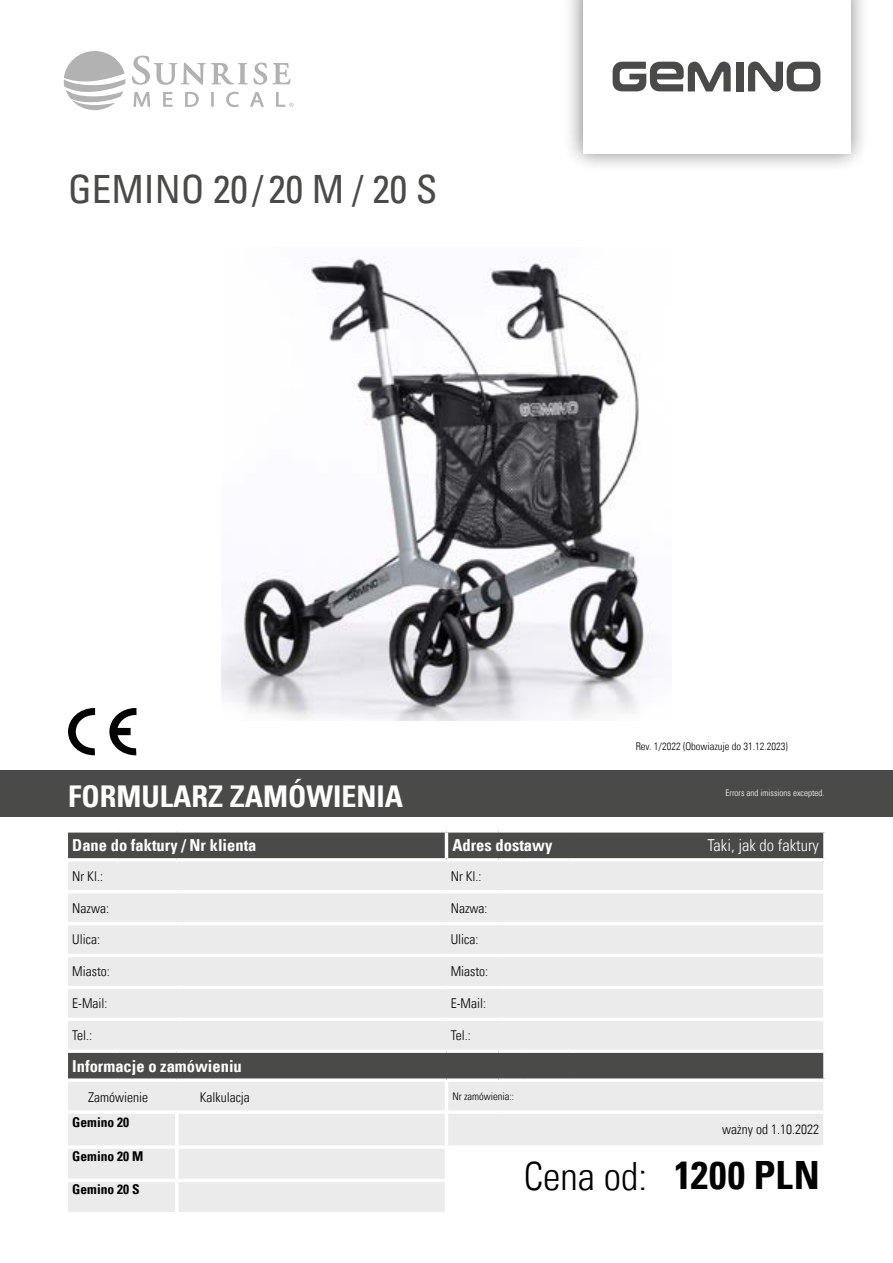
<style>
.page{position:relative;width:893px;height:1263px;background:#fff}
.page>*{position:absolute;margin:0;border:0;box-sizing:border-box;transform-origin:0 0}
.t1{font:condensed 39px "Univers Com 57";color:#4a4a49}
.t2{font:39px "Univers Com 47 Light Cond";color:#000}
.t3{font:30px "Univers Com 67 Bold Cond";color:#fff}
.t4{font:16.5px "Univers Com 67 Bold Cond";color:#fff}
.t5{font:16.5px "Univers Com 47 Light Cond";color:#fff}
.t6{font:13.5px "Univers Com 47 Light Cond";color:#000}
.t7{font:13.5px "Univers Com 67 Bold Cond";color:#000}
.t8{font:10.5px "Univers Com 47 Light Cond";color:#000}
.t9{font:9px "Univers Com 47 Light Cond";color:#fff}
.s1{font-family:"Univers Com 67 Bold Cond"}
</style>
<div class="page">
<img style="left:222px;top:257px;width:434px;height:464px">
<div style="left:68px;top:832px;width:755px;height:26px;background:#4a4a49"></div>
<svg style="left:68px;top:861px;width:755px;height:351px;background:#dddddc"></svg>
<svg style="left:448px;top:1149px;width:375px;height:63px"></svg>
<svg style="left:823px;top:832px;width:2px;height:26px"></svg>
<svg style="left:823px;top:1053px;width:1px;height:25px"></svg>
<hr style="left:68px;top:1049px;width:51px;height:4px;background:#f7f7f7">
<hr style="left:446px;top:1049px;width:52px;height:4px;background:#f4f4f4">
<hr style="left:445px;top:832px;width:3px;height:26px;background:#fff">
<hr style="left:498px;top:890px;width:25px;height:3px;background:#fff">
<hr style="left:523px;top:890px;width:46px;height:3px;background:#fff">
<hr style="left:569px;top:890px;width:258px;height:3px;background:#fff">
<hr style="left:498px;top:922px;width:25px;height:3px;background:#fff">
<hr style="left:523px;top:922px;width:46px;height:3px;background:#fff">
<hr style="left:569px;top:922px;width:258px;height:3px;background:#fff">
<hr style="left:498px;top:954px;width:25px;height:3px;background:#fff">
<hr style="left:523px;top:954px;width:46px;height:3px;background:#fff">
<hr style="left:569px;top:954px;width:258px;height:3px;background:#fff">
<hr style="left:498px;top:986px;width:25px;height:3px;background:#fff">
<hr style="left:523px;top:986px;width:46px;height:3px;background:#fff">
<hr style="left:569px;top:986px;width:258px;height:3px;background:#fff">
<svg style="left:498px;top:1017px;width:25px;height:4px"></svg>
<svg style="left:523px;top:1017px;width:46px;height:4px"></svg>
<svg style="left:569px;top:1017px;width:254px;height:4px"></svg>
<hr style="left:119px;top:1049px;width:58px;height:4px;background:#f4f4f4">
<hr style="left:177px;top:1049px;width:269px;height:4px;background:#fff">
<hr style="left:498px;top:1049px;width:25px;height:4px;background:#f4f4f4">
<hr style="left:523px;top:1049px;width:46px;height:4px;background:#f7f7f7">
<svg style="left:569px;top:1049px;width:256px;height:4px"></svg>
<svg style="left:68px;top:1078px;width:51px;height:4px"></svg>
<svg style="left:119px;top:1078px;width:58px;height:4px"></svg>
<svg style="left:177px;top:1078px;width:269px;height:4px"></svg>
<svg style="left:523px;top:1078px;width:46px;height:4px"></svg>
<svg style="left:569px;top:1078px;width:256px;height:4px"></svg>
<svg style="left:446px;top:1078px;width:52px;height:4px"></svg>
<hr style="left:445px;top:1082px;width:3px;height:28px;background:#fff">
<svg style="left:498px;top:1078px;width:25px;height:4px"></svg>
<hr style="left:68px;top:1110px;width:51px;height:4px;background:#fff">
<hr style="left:119px;top:1110px;width:58px;height:4px;background:#fff">
<hr style="left:177px;top:1110px;width:269px;height:4px;background:#fff">
<hr style="left:68px;top:1179px;width:51px;height:3px;background:#fff">
<hr style="left:119px;top:1179px;width:58px;height:3px;background:#fff">
<hr style="left:177px;top:1179px;width:269px;height:3px;background:#fff">
<hr style="left:175px;top:1114px;width:4px;height:31px;background:#fff">
<hr style="left:446px;top:1110px;width:52px;height:4px;background:#fff">
<hr style="left:445px;top:1114px;width:3px;height:31px;background:#fff">
<hr style="left:498px;top:1110px;width:25px;height:4px;background:#fff">
<hr style="left:523px;top:1110px;width:46px;height:4px;background:#fff">
<hr style="left:569px;top:1110px;width:258px;height:4px;background:#fff">
<hr style="left:446px;top:1145px;width:52px;height:4px;background:#fff">
<hr style="left:498px;top:1145px;width:25px;height:4px;background:#fff">
<hr style="left:523px;top:1145px;width:46px;height:4px;background:#fff">
<hr style="left:569px;top:1145px;width:258px;height:4px;background:#fff">
<hr style="left:177px;top:1145px;width:269px;height:4px;background:#fff">
<hr style="left:445px;top:1149px;width:3px;height:30px;background:#fff">
<hr style="left:445px;top:1182px;width:3px;height:30px;background:#fff">
<hr style="left:68px;top:1145px;width:51px;height:4px;background:#fff">
<hr style="left:119px;top:1145px;width:58px;height:4px;background:#fff">
<hr style="left:175px;top:1149px;width:4px;height:30px;background:#fff">
<hr style="left:175px;top:1182px;width:4px;height:30px;background:#fff">
<hr style="left:68px;top:890px;width:51px;height:3px;background:#fff">
<hr style="left:119px;top:890px;width:58px;height:3px;background:#fff">
<hr style="left:177px;top:890px;width:269px;height:3px;background:#fff">
<hr style="left:446px;top:890px;width:52px;height:3px;background:#fff">
<hr style="left:68px;top:922px;width:51px;height:3px;background:#fff">
<hr style="left:119px;top:922px;width:58px;height:3px;background:#fff">
<hr style="left:177px;top:922px;width:269px;height:3px;background:#fff">
<hr style="left:446px;top:922px;width:52px;height:3px;background:#fff">
<hr style="left:68px;top:954px;width:51px;height:3px;background:#fff">
<hr style="left:119px;top:954px;width:58px;height:3px;background:#fff">
<hr style="left:177px;top:954px;width:269px;height:3px;background:#fff">
<hr style="left:446px;top:954px;width:52px;height:3px;background:#fff">
<hr style="left:68px;top:986px;width:51px;height:3px;background:#fff">
<hr style="left:119px;top:986px;width:58px;height:3px;background:#fff">
<hr style="left:177px;top:986px;width:269px;height:3px;background:#fff">
<hr style="left:446px;top:986px;width:52px;height:3px;background:#fff">
<svg style="left:68px;top:1017px;width:51px;height:4px"></svg>
<svg style="left:119px;top:1017px;width:58px;height:4px"></svg>
<svg style="left:177px;top:1017px;width:269px;height:4px"></svg>
<svg style="left:446px;top:1017px;width:52px;height:4px"></svg>
<hr style="left:569px;top:1179px;width:258px;height:3px;background:#fff">
<hr style="left:567px;top:1149px;width:4px;height:30px;background:#fff">
<hr style="left:567px;top:1182px;width:4px;height:30px;background:#fff">
<hr style="left:446px;top:1179px;width:52px;height:3px;background:#fff">
<hr style="left:498px;top:1179px;width:25px;height:3px;background:#fff">
<hr style="left:523px;top:1179px;width:46px;height:3px;background:#fff">
<div style="left:0;top:770px;width:893px;height:46px;background:#4a4a49"></div>
<svg style="left:68px;top:708px;width:27px;height:47px"></svg>
<svg style="left:109px;top:708px;width:27px;height:47px"></svg>
<div style="left:563px;top:0;width:308px;height:173px;background:#000;opacity:.5"></div>
<div style="left:583px;top:0;width:267px;height:153px;background:#fff"></div>
<div style="left:736px;top:62px;width:7px;height:29px;background:#4a4a49"></div>
<svg style="left:748px;top:62px;width:72px;height:29px"></svg>
<svg style="left:613px;top:62px;width:118px;height:29px"></svg>
<svg style="left:64px;top:51px;width:61px;height:59px"></svg>
<svg style="left:132px;top:56px;width:135px;height:29px"></svg>
<svg style="left:273px;top:63px;width:18px;height:21px"></svg>
<svg style="left:133px;top:92px;width:17px;height:15px"></svg>
<svg style="left:163px;top:92px;width:10px;height:15px"></svg>
<svg style="left:185px;top:92px;width:14px;height:15px"></svg>
<svg style="left:211px;top:92px;width:3px;height:15px"></svg>
<svg style="left:226px;top:92px;width:13px;height:15px"></svg>
<svg style="left:250px;top:92px;width:14px;height:15px"></svg>
<svg style="left:276px;top:92px;width:17px;height:15px"></svg>
<h1 class="t1" style="left:68px;top:164px;width:371px">GEMINO 20 / 20 M / 20 S</h1>
<p class="t8" style="left:636px;top:740px;width:154px">Rev. 1/2022 (Obowiazuje do 31.12.2023)</p>
<h2 class="t3" style="left:68px;top:777px;width:336px">FORMULARZ ZAMÓWIENIA</h2>
<p class="t9" style="left:726px;top:788px;width:100px">Errors and imissions excepted.</p>
<p class="t4" style="left:72px;top:835px;width:186px">Dane do faktury / Nr klienta</p>
<p class="t4" style="left:452px;top:835px;width:101px">Adres dostawy</p>
<p class="t5" style="left:707px;top:836px;width:113px">Taki, jak do faktury</p>
<p class="t6" style="left:72px;top:868px;width:32px">Nr Kl.:</p>
<p class="t6" style="left:451px;top:868px;width:32px">Nr Kl.:</p>
<p class="t6" style="left:72px;top:900px;width:38px">Nazwa:</p>
<p class="t6" style="left:451px;top:900px;width:38px">Nazwa:</p>
<p class="t6" style="left:72px;top:931px;width:29px">Ulica:</p>
<p class="t6" style="left:451px;top:931px;width:29px">Ulica:</p>
<p class="t6" style="left:72px;top:963px;width:39px">Miasto:</p>
<p class="t6" style="left:451px;top:963px;width:39px">Miasto:</p>
<p class="t6" style="left:72px;top:995px;width:37px">E-Mail:</p>
<p class="t6" style="left:451px;top:995px;width:37px">E-Mail:</p>
<p class="t6" style="left:72px;top:1027px;width:21px">Tel.:</p>
<p class="t6" style="left:451px;top:1027px;width:21px">Tel.:</p>
<p class="t4" style="left:72px;top:1056px;width:171px">Informacje o zamówieniu</p>
<p class="t6" style="left:88px;top:1089px;width:61px">Zamówienie</p>
<p class="t6" style="left:200px;top:1089px;width:52px">Kalkulacja</p>
<p class="t8" style="left:452px;top:1090px;width:63px">Nr zamówienia::</p>
<p class="t7" style="left:72px;top:1114px;width:58px">Gemino 20</p>
<p class="t6" style="left:722px;top:1121px;width:98px">ważny od 1.10.2022</p>
<p class="t7" style="left:72px;top:1148px;width:73px">Gemino 20 M</p>
<p class="t7" style="left:72px;top:1181px;width:69px">Gemino 20 S</p>
<h1 class="t2" style="left:524px;top:1152px;width:297px">Cena od: <span class="s1">1200 PLN</span></h1>
</div>
